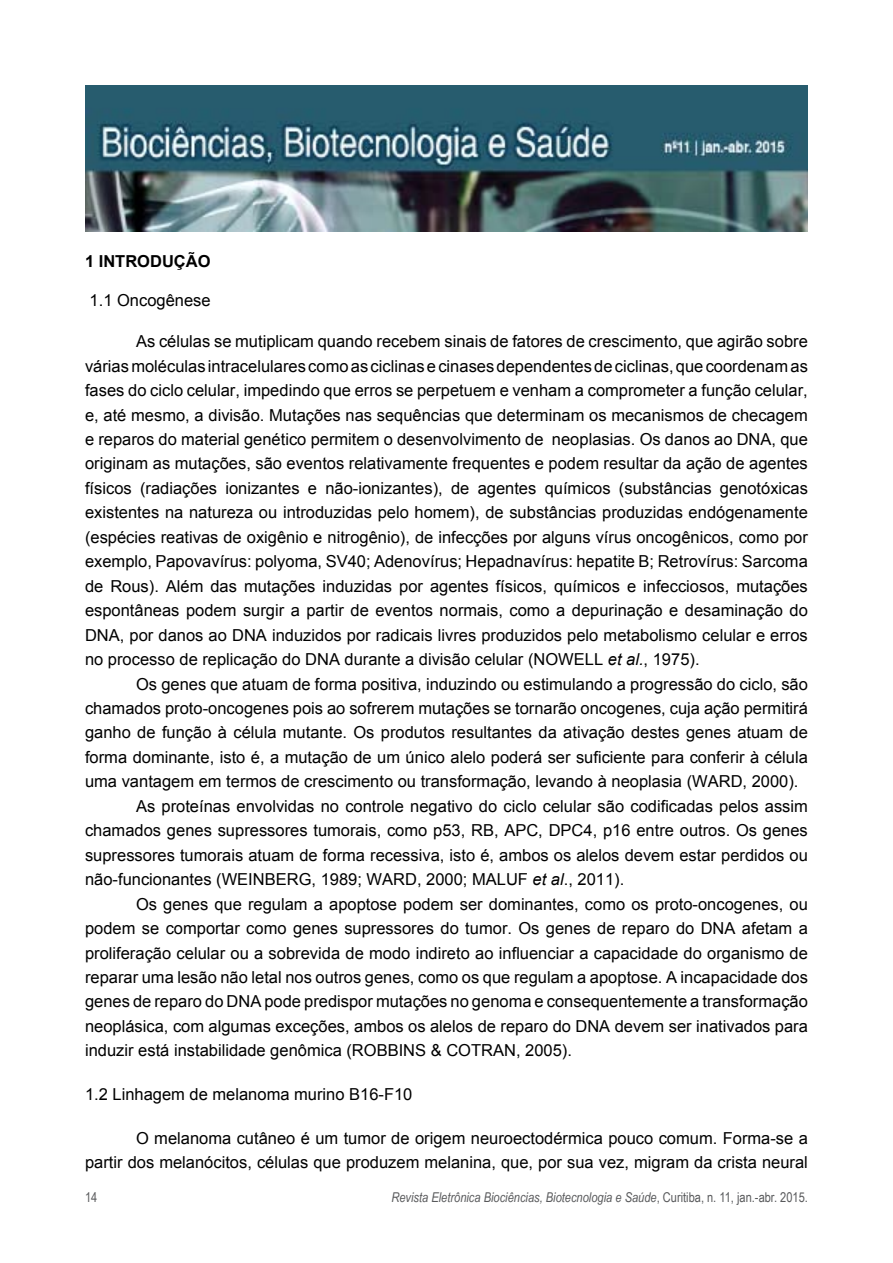
<style>
.page{position:relative;width:893px;height:1263px;background:#fff}
.page>*{position:absolute;margin:0;border:0;box-sizing:border-box;transform-origin:0 0}
.t1{font:16.5px/24.5px "Arial";color:#000;text-align:justify}
.t2{font:700 16.5px "Arial";color:#000}
.t3{font:italic 13.5px "Arial Narrow";color:#58595b}
.t4{font:13.5px "Arial Narrow";color:#58595b}
.s1{font-style:italic}
.s2{font-style:normal}
</style>
<div class="page">
<img style="left:85px;top:85px;width:723px;height:146px">
<p class="t2" style="left:85px;top:250px;width:127px">1 INTRODUÇÃO</p>
<p class="t1" style="left:90px;top:288px;width:123px">1.1 Oncogênese</p>
<p class="t1" style="left:85px;top:329px;width:724px;text-indent:51px">As células se mutiplicam quando recebem sinais de fatores de crescimento, que agirão sobre várias moléculas intracelulares como as ciclinas e cinases dependentes de ciclinas, que coordenam as fases do ciclo celular, impedindo que erros se perpetuem e venham a comprometer a função celular, e, até mesmo, a divisão. Mutações nas sequências que determinam os mecanismos de checagem e reparos do material genético permitem o desenvolvimento de neoplasias. Os danos ao DNA, que originam as mutações, são eventos relativamente frequentes e podem resultar da ação de agentes físicos (radiações ionizantes e não-ionizantes), de agentes químicos (substâncias genotóxicas existentes na natureza ou introduzidas pelo homem), de substâncias produzidas endógenamente (espécies reativas de oxigênio e nitrogênio), de infecções por alguns vírus oncogênicos, como por exemplo, Papovavírus: polyoma, SV40; Adenovírus; Hepadnavírus: hepatite B; Retrovírus: Sarcoma de Rous). Além das mutações induzidas por agentes físicos, químicos e infecciosos, mutações espontâneas podem surgir a partir de eventos normais, como a depurinação e desaminação do DNA, por danos ao DNA induzidos por radicais livres produzidos pelo metabolismo celular e erros no processo de replicação do DNA durante a divisão celular (NOWELL <span class="s1">et al.</span>, 1975).</p>
<p class="t1" style="left:136px;top:672px;width:673px">Os genes que atuam de forma positiva, induzindo ou estimulando a progressão do ciclo, são</p>
<p class="t1" style="left:85px;top:696px;width:724px">chamados proto-oncogenes pois ao sofrerem mutações se tornarão oncogenes, cuja ação permitirá</p>
<p class="t1" style="left:85px;top:720px;width:724px">ganho de função à célula mutante. Os produtos resultantes da ativação destes genes atuam de</p>
<p class="t1" style="left:85px;top:745px;width:724px">forma dominante, isto é, a mutação de um único alelo poderá ser suficiente para conferir à célula</p>
<p class="t1" style="left:85px;top:769px;width:715px">uma vantagem em termos de crescimento ou transformação, levando à neoplasia (WARD, 2000).</p>
<p class="t1" style="left:136px;top:794px;width:673px">As proteínas envolvidas no controle negativo do ciclo celular são codificadas pelos assim</p>
<p class="t1" style="left:85px;top:818px;width:724px">chamados genes supressores tumorais, como p53, RB, APC, DPC4, p16 entre outros. Os genes</p>
<p class="t1" style="left:85px;top:843px;width:724px">supressores tumorais atuam de forma recessiva, isto é, ambos os alelos devem estar perdidos ou</p>
<p class="t1" style="left:85px;top:867px;width:541px">não-funcionantes (WEINBERG, 1989; WARD, 2000; MALUF <span class="s1">et al</span>., 2011).</p>
<p class="t1" style="left:136px;top:892px;width:673px">Os genes que regulam a apoptose podem ser dominantes, como os proto-oncogenes, ou</p>
<p class="t1" style="left:85px;top:916px;width:724px">podem se comportar como genes supressores do tumor. Os genes de reparo do DNA afetam a</p>
<p class="t1" style="left:85px;top:941px;width:724px">proliferação celular ou a sobrevida de modo indireto ao influenciar a capacidade do organismo de</p>
<p class="t1" style="left:85px;top:965px;width:724px">reparar uma lesão não letal nos outros genes, como os que regulam a apoptose. A incapacidade dos</p>
<p class="t1" style="left:85px;top:989px;width:724px">genes de reparo do DNA pode predispor mutações no genoma e consequentemente a transformação</p>
<p class="t1" style="left:85px;top:1014px;width:724px">neoplásica, com algumas exceções, ambos os alelos de reparo do DNA devem ser inativados para</p>
<p class="t1" style="left:85px;top:1038px;width:488px">induzir está instabilidade genômica (ROBBINS &amp; COTRAN, 2005).</p>
<p class="t1" style="left:85px;top:1082px;width:329px">1.2 Linhagem de melanoma murino B16-F10</p>
<p class="t1" style="left:85px;top:1126px;width:724px;text-align:right">O melanoma cutâneo é um tumor de origem neuroectodérmica pouco comum. Forma-se a<br>partir dos melanócitos, células que produzem melanina, que, por sua vez, migram da crista neural</p>
<p class="t4" style="left:85px;top:1187px;width:14px">14</p>
<p class="t3" style="left:391px;top:1188px;width:418px">Revista Eletrônica Biociências, Biotecnologia e Saúde<span class="s2">, Curitiba, n. 11, jan.-abr. 2015.</span></p>
</div>
